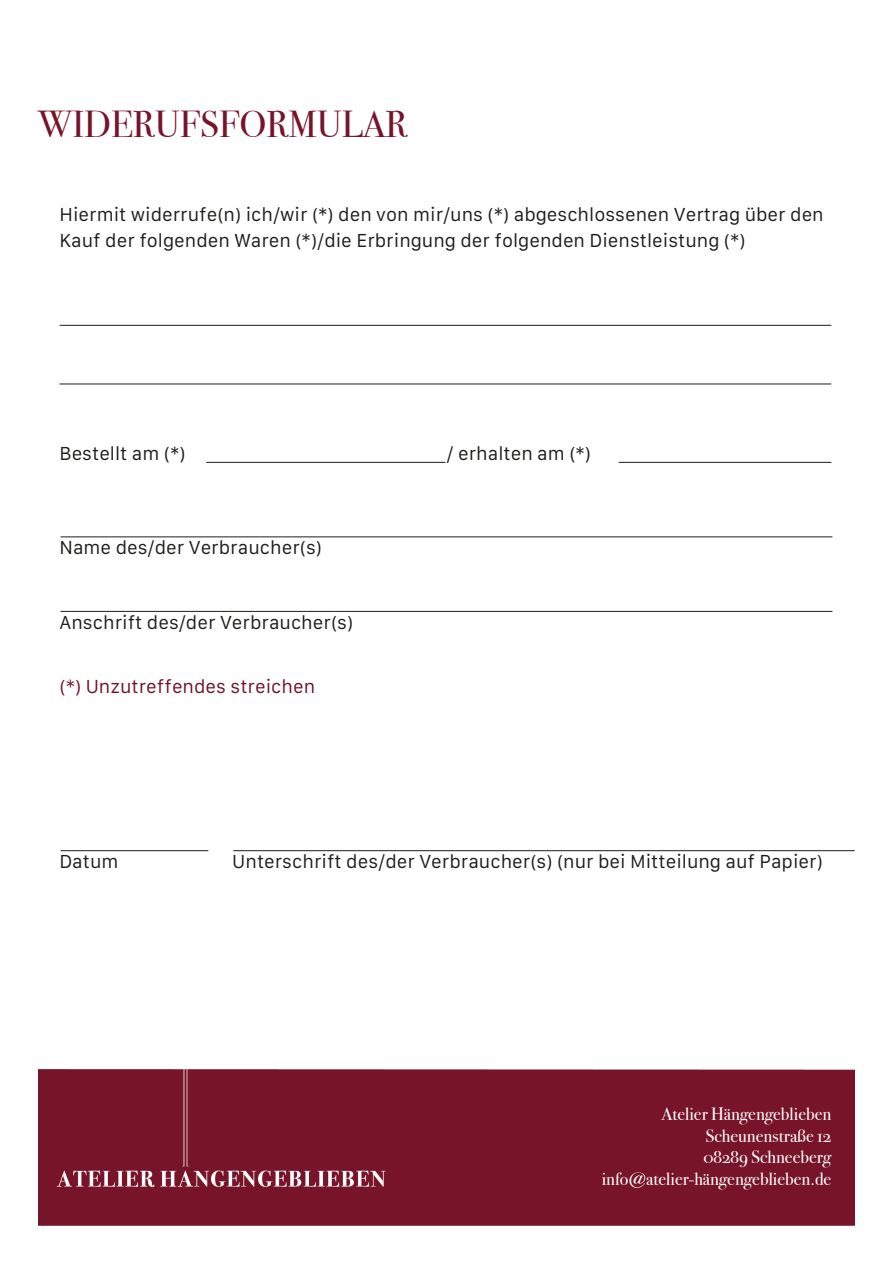
<style>
.page{position:relative;width:893px;height:1263px;background:#fff}
.page>*{position:absolute;margin:0;border:0;box-sizing:border-box;transform-origin:0 0}
.t1{font:37.5px "Bodoni Svty Two OSITCTT";color:#781429}
.t2{font:18px/25.5px "Galvji";color:#1d1d1b}
.t3{font:18px "Bodoni Svty Two OSITCTT";color:#fff}
.t4{font:18px "Galvji";color:#6e1326}
</style>
<div class="page">
<div style="left:38px;top:1070px;width:817px;height:155px;background:#771429"></div>
<hr style="left:60px;top:325px;width:771px;height:1px;background:#1d1d1b">
<hr style="left:206px;top:462px;width:239px;height:1px;background:#1d1d1b">
<hr style="left:619px;top:462px;width:212px;height:1px;background:#1d1d1b">
<hr style="left:60px;top:384px;width:771px;height:1px;background:#1d1d1b">
<hr style="left:61px;top:537px;width:771px;height:1px;background:#1d1d1b">
<hr style="left:61px;top:611px;width:771px;height:1px;background:#1d1d1b">
<hr style="left:233px;top:850px;width:622px;height:1px;background:#1d1d1b">
<hr style="left:61px;top:850px;width:147px;height:1px;background:#1d1d1b">
<p class="t1" style="left:38px;top:102px;width:371px">WIDERUFSFORMULAR</p>
<p class="t2" style="left:60px;top:202px;width:766px">Hiermit widerrufe(n) ich/wir (*) den von mir/uns (*) abgeschlossenen Vertrag über den<br>Kauf der folgenden Waren (*)/die Erbringung der folgenden Dienstleistung (*)</p>
<p class="t2" style="left:60px;top:441px;width:128px">Bestellt am (*)</p>
<p class="t2" style="left:60px;top:535px;width:264px">Name des/der Verbraucher(s)</p>
<p class="t2" style="left:60px;top:610px;width:295px">Anschrift des/der Verbraucher(s)</p>
<p class="t4" style="left:60px;top:676px;width:257px">(*) Unzutreffendes streichen</p>
<p class="t2" style="left:446px;top:441px;width:146px">/ erhalten am (*)</p>
<p class="t2" style="left:60px;top:849px;width:61px">Datum</p>
<p class="t2" style="left:232px;top:849px;width:592px">Unterschrift des/der Verbraucher(s) (nur bei Mitteilung auf Papier)</p>
<p class="t3" style="left:661px;top:1103px;width:171px">Atelier Hängengeblieben</p>
<p class="t3" style="left:705px;top:1125px;width:127px">Scheunenstraße 12</p>
<p class="t3" style="left:704px;top:1146px;width:129px">08289 Schneeberg</p>
<p class="t3" style="left:602px;top:1168px;width:231px">info@atelier-hängengeblieben.de</p>
</div>
